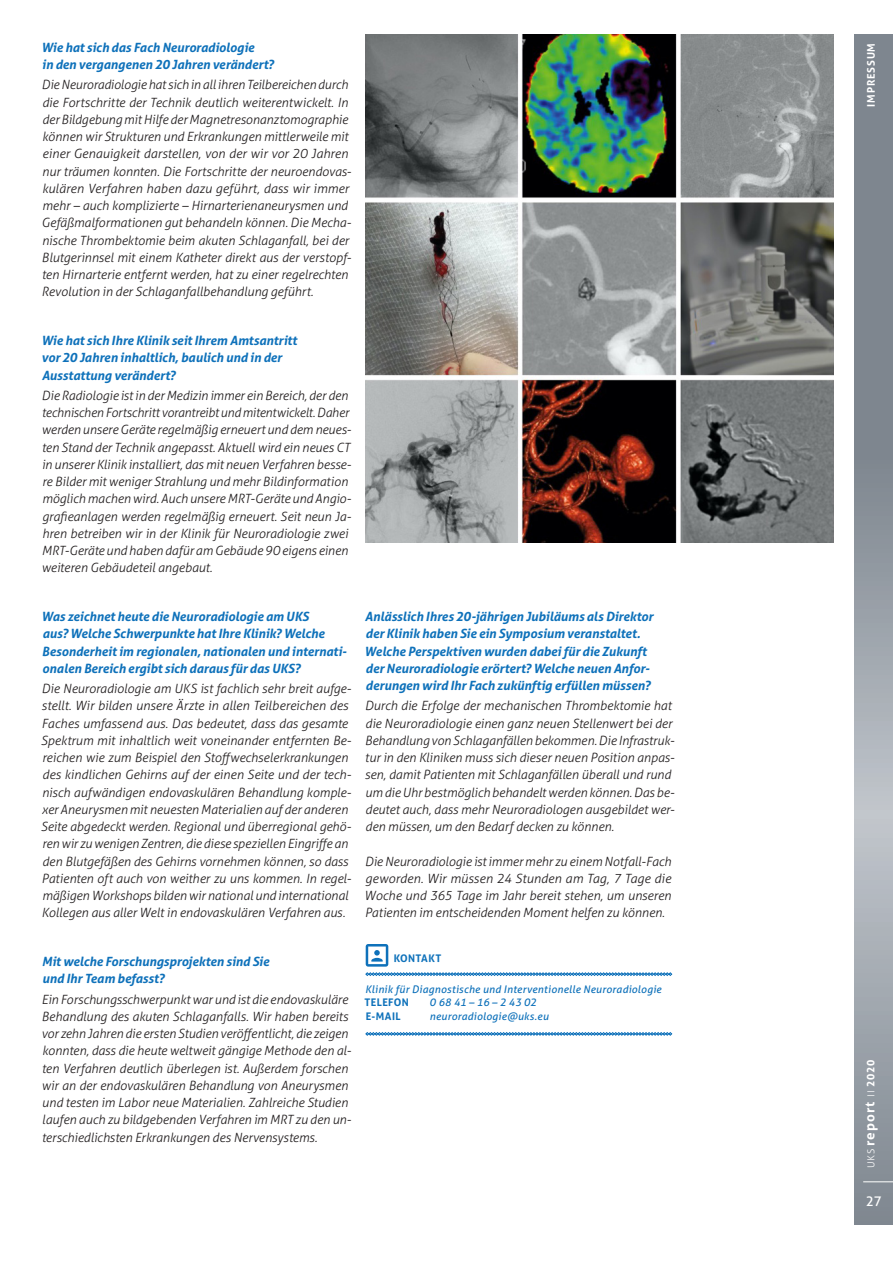
<style>
.page{position:relative;width:893px;height:1263px;background:#fff}
.page>*{position:absolute;margin:0;border:0;box-sizing:border-box;transform-origin:0 0}
.t1{font:700 13.5px "Aller";letter-spacing:.075em;color:#fff}
.t2{font:13.5px "Aller";color:#fff}
.t3{font:italic 300 12.75px/17.2px "Aller";letter-spacing:-.01em;color:#231f20}
.t4{font:italic 700 12.75px/17.2px "Aller";letter-spacing:-.01em;color:#0e71ba}
.t5{font:italic 10.5px "Aller";letter-spacing:.02em;color:#0e71ba}
.t6{font:700 10.5px "Aller";letter-spacing:.035em;color:#0e71ba}
.t7{font:700 10.5px "Aller";color:#fff}
.s1{font-weight:300;font-size:9.75px}
.s2{font-size:10.5px}
</style>
<div class="page">
<img style="left:366px;top:34px;width:467px;height:509px">
<svg style="left:365px;top:1032px;width:307px;height:3px"></svg>
<svg style="left:365px;top:944px;width:307px;height:32px"></svg>
<svg style="left:855px;top:34px;width:38px;height:1191px;background:#939aa2"></svg>
<hr style="left:863px;top:1181px;width:30px;height:1px;background:#fff">
<p class="t4" style="left:41px;top:38px;width:234px">Wie hat sich das Fach Neuroradiologie<br>in den vergangenen 20 Jahren verändert?</p>
<p class="t3" style="left:42px;top:76px;width:311px">Die Neuroradiologie hat sich in all ihren Teilbereichen durch die Fortschritte der Technik deutlich weiterentwickelt. In der Bildgebung mit Hilfe der Magnetresonanztomographie können wir Strukturen und Erkrankungen mittlerweile mit einer Genauigkeit darstellen, von der wir vor 20 Jahren nur träumen konnten. Die Fortschritte der neuroendovas&shy;kulären Verfahren haben dazu geführt, dass wir immer mehr – auch komplizierte – Hirnarterienaneurysmen und Gefäßmalformationen gut behandeln können. Die Mecha&shy;nische Thrombektomie beim akuten Schlaganfall, bei der Blutgerinnsel mit einem Katheter direkt aus der verstopf&shy;ten Hirnarterie entfernt werden, hat zu einer regelrechten Revolution in der Schlaganfallbehandlung geführt.</p>
<p class="t4" style="left:41px;top:332px;width:257px">Wie hat sich Ihre Klinik seit Ihrem Amtsantritt vor 20 Jahren inhaltlich, baulich und in der<br>Ausstattung verändert?</p>
<p class="t3" style="left:41px;top:387px;width:311px">Die Radiologie ist in der Medizin immer ein Bereich, der den technischen Fortschritt vorantreibt und mitentwickelt. Daher werden unsere Geräte regelmäßig erneuert und dem neues&shy;ten Stand der Technik angepasst. Aktuell wird ein neues CT in unserer Klinik installiert, das mit neuen Verfahren besse&shy;re Bilder mit weniger Strahlung und mehr Bildinformation möglich machen wird. Auch unsere MRT-Geräte und Angio&shy;grafieanlagen werden regelmäßig erneuert. Seit neun Ja&shy;hren betreiben wir in der Klinik für Neuroradiologie zwei MRT-Geräte und haben dafür am Gebäude 90 eigens einen weiteren Gebäudeteil angebaut.</p>
<p class="t4" style="left:41px;top:608px;width:307px">Was zeichnet heute die Neuroradiologie am UKS<br>aus? Welche Schwerpunkte hat Ihre Klinik? Welche Besonderheit im regionalen, nationalen und internati&shy;onalen Bereich ergibt sich daraus für das UKS?</p>
<p class="t3" style="left:41px;top:680px;width:312px">Die Neuroradiologie am UKS ist fachlich sehr breit aufge&shy;stellt. Wir bilden unsere Ärzte in allen Teilbereichen des Faches umfassend aus. Das bedeutet, dass das gesamte Spektrum mit inhaltlich weit voneinander entfernten Be&shy;reichen wie zum Beispiel den Stoffwechselerkrankungen des kindlichen Gehirns auf der einen Seite und der tech&shy;nisch aufwändigen endovaskulären Behandlung komple&shy;xer Aneurysmen mit neuesten Materialien auf der anderen Seite abgedeckt werden. Regional und überregional gehö&shy;ren wir zu wenigen Zentren, die diese speziellen Eingriffe an den Blutgefäßen des Gehirns vornehmen können, so dass Patienten oft auch von weither zu uns kommen. In regel&shy;mäßigen Workshops bilden wir national und international Kollegen aus aller Welt in endovaskulären Verfahren aus.</p>
<p class="t4" style="left:42px;top:953px;width:229px">Mit welche Forschungsprojekten sind Sie und Ihr Team befasst?</p>
<p class="t3" style="left:41px;top:990px;width:311px">Ein Forschungsschwerpunkt war und ist die endovaskuläre Behandlung des akuten Schlaganfalls. Wir haben bereits vor zehn Jahren die ersten Studien veröffentlicht, die zeigen konnten, dass die heute weltweit gängige Methode den al&shy;ten Verfahren deutlich überlegen ist. Außerdem forschen wir an der endovaskulären Behandlung von Aneurysmen und testen im Labor neue Materialien. Zahlreiche Studien laufen auch zu bildgebenden Verfahren im MRT zu den un&shy;terschiedlichsten Erkrankungen des Nervensystems.</p>
<p class="t4" style="left:365px;top:608px;width:290px">Anlässlich Ihres 20-jährigen Jubiläums als Direktor der Klinik haben Sie ein Symposium veranstaltet.<br>Welche Perspektiven wurden dabei für die Zukunft der Neuroradiologie erörtert? Welche neuen Anfor&shy;derungen wird Ihr Fach zukünftig erfüllen müssen?</p>
<p class="t3" style="left:365px;top:697px;width:311px">Durch die Erfolge der mechanischen Thrombektomie hat die Neuroradiologie einen ganz neuen Stellenwert bei der Behandlung von Schlaganfällen bekommen. Die Infrastruk&shy;tur in den Kliniken muss sich dieser neuen Position anpas&shy;sen, damit Patienten mit Schlaganfällen überall und rund um die Uhr bestmöglich behandelt werden können. Das be&shy;deutet auch, dass mehr Neuroradiologen ausgebildet wer&shy;den müssen, um den Bedarf decken zu können.</p>
<p class="t3" style="left:364px;top:852px;width:308px;text-align:justify">Die Neuroradiologie ist immer mehr zu einem Notfall-Fach geworden. Wir müssen 24 Stunden am Tag, 7 Tage die Woche und 365 Tage im Jahr bereit stehen, um unseren Patienten im entscheidenden Moment helfen zu können.</p>
<p class="t6" style="left:394px;top:952px;width:15px">KONTAKT</p>
<p class="t5" style="left:365px;top:982px;width:298px">Klinik für Diagnostische und Interventionelle Neuroradiologie</p>
<p class="t6" style="left:365px;top:996px;width:30px">TELEFON</p>
<p class="t5" style="left:429px;top:996px;width:109px">0 68 41 – 16 – 2 43 02</p>
<p class="t6" style="left:366px;top:1009px;width:33px">E-MAIL</p>
<p class="t5" style="left:429px;top:1009px;width:121px">neuroradiologie@uks.eu</p>
<p class="t7" style="left:864px;top:106px;width:64px;rotate:-90deg">IMPRESSUM</p>
<p class="t1" style="left:861px;top:1168px;width:110px;rotate:-90deg"><span class="s1">UKS</span> REPORT <span class="s1">II</span> <span class="s2">2020</span></p>
<p class="t2" style="left:866px;top:1193px;width:18px">27</p>
</div>
